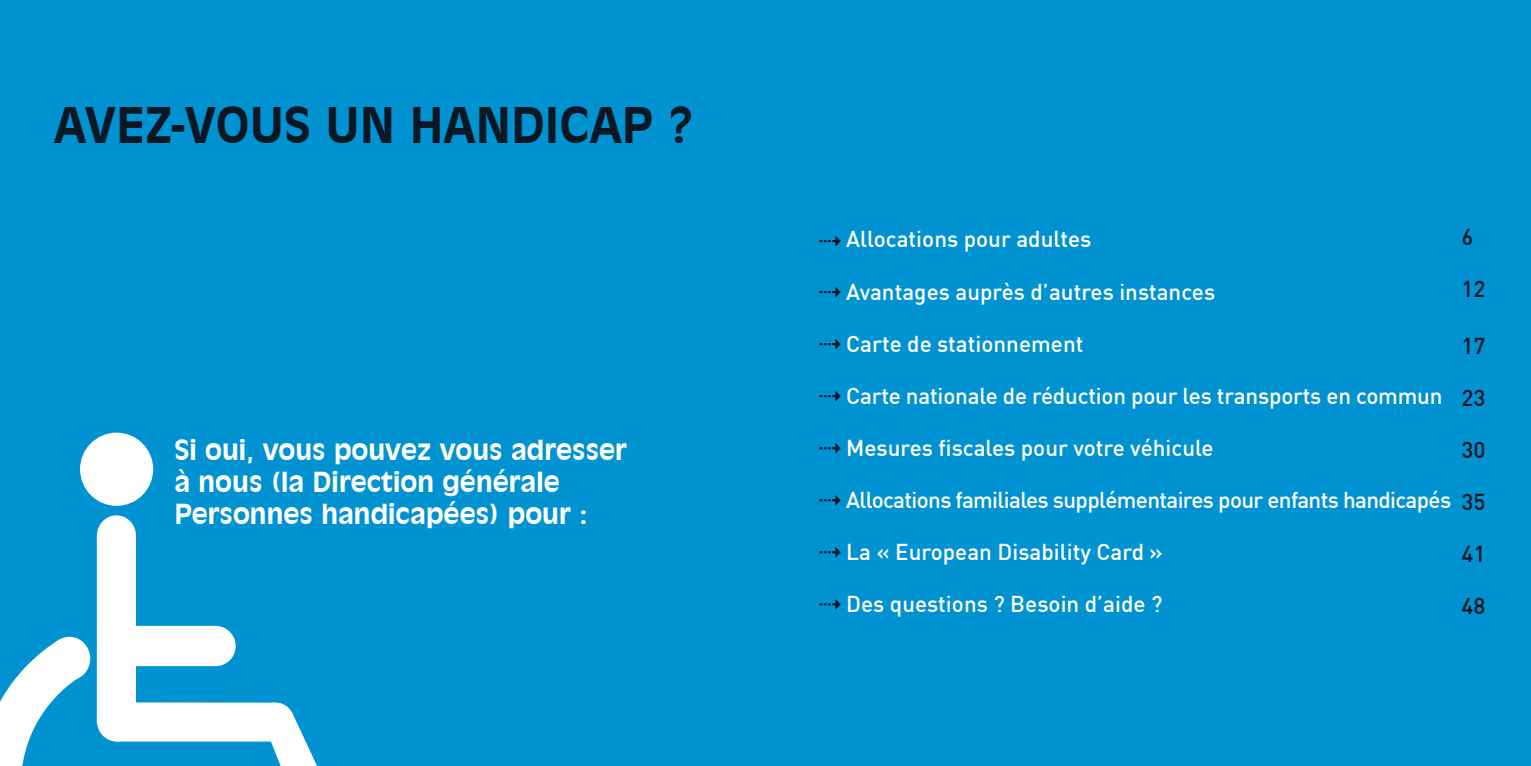
<style>
.page{position:relative;width:1531px;height:766px;background:#fff}
.page>*{position:absolute;margin:0;border:0;box-sizing:border-box;transform-origin:0 0}
.t1{font:700 48px "Incised 901 BT";color:#0c1724}
.t2{font:700 27px/32.4px "Incised 901 BT";color:#fff}
.t3{font:500 22.5px "DIN";letter-spacing:-.005em;color:#fff}
.t4{font:500 22.5px "DIN";letter-spacing:-.03em;color:#fff}
.t5{font:500 22.5px "DIN";color:#0c1724}
.s1{color:#0c1724}
</style>
<div class="page">
<div style="left:0;top:0;width:1531px;height:765px;background:#0092d1"></div>
<svg style="left:0;top:534px;width:317px;height:231px"></svg>
<div style="left:80px;top:432px;width:73px;height:73px;background:#fff;border-radius:50%"></div>
<div style="left:97px;top:515px;width:39px;height:41px;background:#fff;border-radius:50%"></div>
<div style="left:49px;top:636px;width:41px;height:44px;background:#fff;border-radius:50%"></div>
<div style="left:257px;top:702px;width:37px;height:39px;background:#fff;border-radius:50%"></div>
<div style="left:97px;top:700px;width:39px;height:41px;background:#fff;border-radius:50%"></div>
<svg style="left:819px;top:236px;width:22px;height:10px"></svg>
<svg style="left:819px;top:287px;width:22px;height:10px"></svg>
<svg style="left:819px;top:339px;width:22px;height:10px"></svg>
<svg style="left:819px;top:391px;width:22px;height:10px"></svg>
<svg style="left:819px;top:443px;width:22px;height:10px"></svg>
<svg style="left:819px;top:495px;width:22px;height:10px"></svg>
<svg style="left:819px;top:547px;width:22px;height:10px"></svg>
<svg style="left:819px;top:599px;width:22px;height:10px"></svg>
<p class="t1" style="left:54px;top:96px;width:641px">AVEZ-VOUS UN HANDICAP ?</p>
<p class="t2" style="left:174px;top:433px;width:454px">Si oui, vous pouvez vous adresser à nous (la Direction générale<br>Personnes handicapées) pour :</p>
<p class="t5" style="left:1461px;top:223px;width:13px">6</p>
<p class="t5" style="left:1461px;top:275px;width:25px">12</p>
<p class="t3" style="left:846px;top:225px;width:247px">Allocations pour adultes</p>
<p class="t3" style="left:846px;top:277px;width:371px">Avantages auprès d’autres instances</p>
<p class="t3" style="left:846px;top:329px;width:239px">Carte de stationnement</p>
<p class="t3" style="left:846px;top:381px;width:598px">Carte nationale de réduction pour les transports en commun</p>
<p class="t3" style="left:846px;top:433px;width:369px">Mesures fiscales pour votre véhicule</p>
<p class="t4" style="left:846px;top:485px;width:641px">Allocations familiales supplémentaires pour enfants handicapés <span class="s1">35</span></p>
<p class="t3" style="left:846px;top:537px;width:318px">La « European Disability Card »</p>
<p class="t3" style="left:846px;top:589px;width:318px">Des questions ? Besoin d’aide ?</p>
<p class="t5" style="left:1461px;top:331px;width:25px">17</p>
<p class="t5" style="left:1461px;top:383px;width:25px">23</p>
<p class="t5" style="left:1461px;top:435px;width:25px">30</p>
<p class="t5" style="left:1461px;top:539px;width:25px">41</p>
<p class="t5" style="left:1461px;top:591px;width:25px">48</p>
</div>
